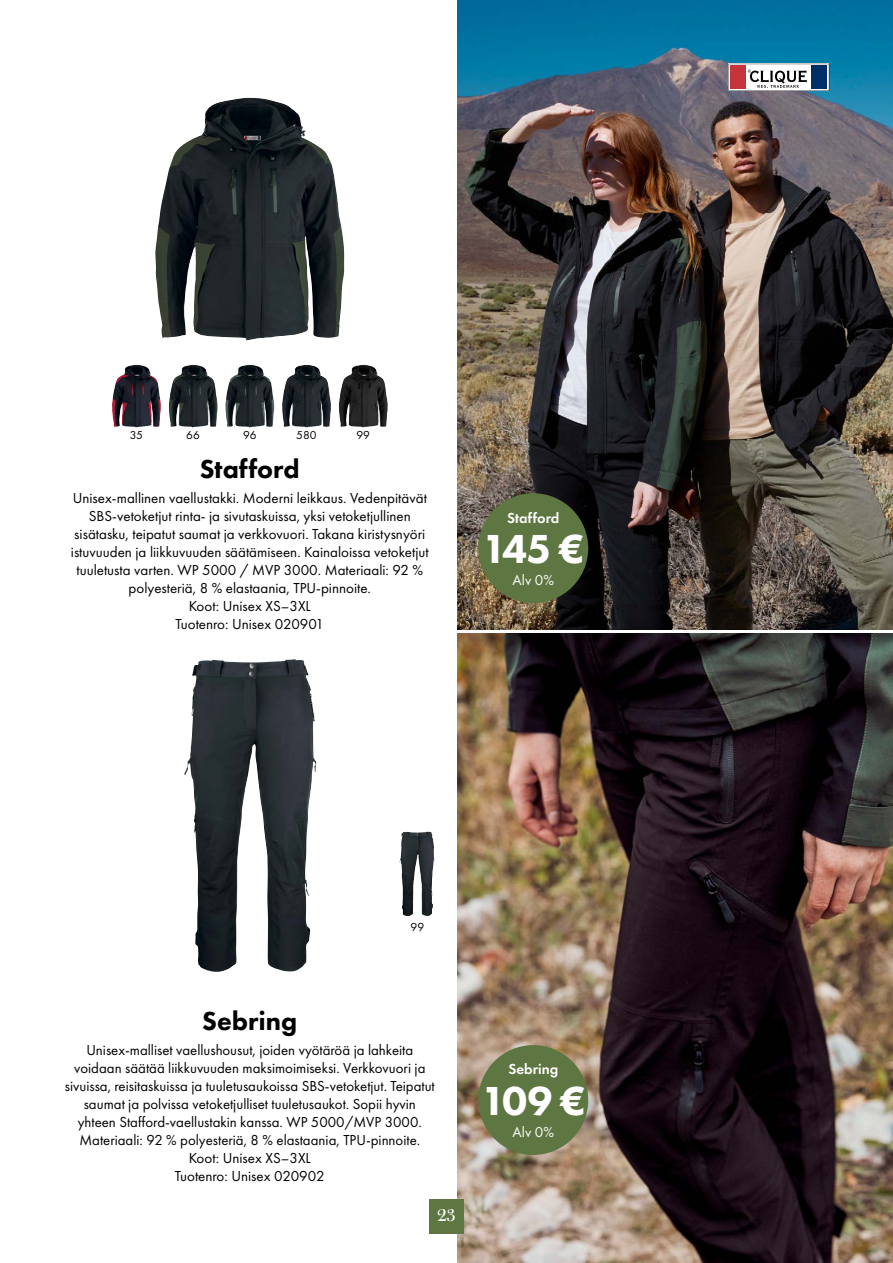
<style>
.page{position:relative;width:893px;height:1263px;background:#fff}
.page>*{position:absolute;margin:0;border:0;box-sizing:border-box;transform-origin:0 0}
.t1{font:800 42px "Futura PT";letter-spacing:-.06em;color:#fff}
.t2{font:800 27px "Futura PT";color:#000}
.t3{font:18px "Austin";color:#fff}
.t4{font:15px/18px "Futura PT";color:#000;text-align:center}
.t5{font:600 15px "Futura PT";color:#fff}
.t6{font:15px "Futura PT";color:#fff}
.t7{font:12px "Futura PT";color:#000}
</style>
<div class="page">
<img style="left:457px;top:0;width:436px;height:629px">
<img style="left:457px;top:634px;width:436px;height:629px">
<div style="left:478px;top:493px;width:110px;height:110px;background:#5e7641;border-radius:50%"></div>
<div style="left:478px;top:1045px;width:110px;height:110px;background:#5e7641;border-radius:50%"></div>
<svg style="left:728px;top:64px;width:101px;height:27px"></svg>
<img style="left:155px;top:98px;width:185px;height:242px">
<img style="left:184px;top:659px;width:111px;height:313px">
<img style="left:399px;top:832px;width:30px;height:84px">
<img style="left:169px;top:365px;width:47px;height:62px">
<img style="left:225px;top:365px;width:48px;height:62px">
<img style="left:112px;top:365px;width:48px;height:62px">
<img style="left:282px;top:365px;width:48px;height:62px">
<img style="left:339px;top:365px;width:48px;height:62px">
<div style="left:429px;top:1199px;width:34px;height:34px;background:#5e7641"></div>
<p class="t7" style="left:130px;top:427px;width:15px">35</p>
<p class="t7" style="left:186px;top:427px;width:15px">66</p>
<p class="t7" style="left:243px;top:427px;width:15px">96</p>
<p class="t7" style="left:296px;top:427px;width:22px">580</p>
<p class="t7" style="left:356px;top:427px;width:15px">99</p>
<h2 class="t2" style="left:200px;top:452px;width:102px">Stafford</h2>
<p class="t4" style="left:71px;top:489px;width:359px">Unisex-mallinen vaellustakki. Moderni leikkaus. Vedenpitävät SBS-vetoketjut rinta- ja sivutaskuissa, yksi vetoketjullinen sisätasku, teipatut saumat ja verkkovuori. Takana kiristysnyöri istuvuuden ja liikkuvuuden säätämiseen. Kainaloissa vetoketjut tuuletusta varten. WP 5000 / MVP 3000. Materiaali: 92 % polyesteriä, 8 % elastaania, TPU-pinnoite.<br>Koot: Unisex XS–3XL<br>Tuotenro: Unisex 020901</p>
<p class="t5" style="left:507px;top:508px;width:54px">Stafford</p>
<h1 class="t1" style="left:482px;top:523px;width:104px">145 €</h1>
<p class="t6" style="left:513px;top:571px;width:43px">Alv 0%</p>
<p class="t7" style="left:411px;top:920px;width:15px">99</p>
<h2 class="t2" style="left:202px;top:1004px;width:97px">Sebring</h2>
<p class="t4" style="left:65px;top:1041px;width:371px">Unisex-malliset vaellushousut, joiden vyötäröä ja lahkeita voidaan säätää liikkuvuuden maksimoimiseksi. Verkkovuori ja sivuissa, reisitaskuissa ja tuuletusaukoissa SBS-vetoketjut. Teipatut saumat ja polvissa vetoketjulliset tuuletusaukot. Sopii hyvin yhteen Stafford-vaellustakin kanssa. WP 5000/MVP 3000.<br>Materiaali: 92 % polyesteriä, 8 % elastaania, TPU-pinnoite.<br>Koot: Unisex XS–3XL<br>Tuotenro: Unisex 020902</p>
<p class="t3" style="left:437px;top:1203px;width:20px">23</p>
<p class="t5" style="left:508px;top:1060px;width:51px">Sebring</p>
<h1 class="t1" style="left:481px;top:1074px;width:106px">109 €</h1>
<p class="t6" style="left:513px;top:1123px;width:43px">Alv 0%</p>
</div>
